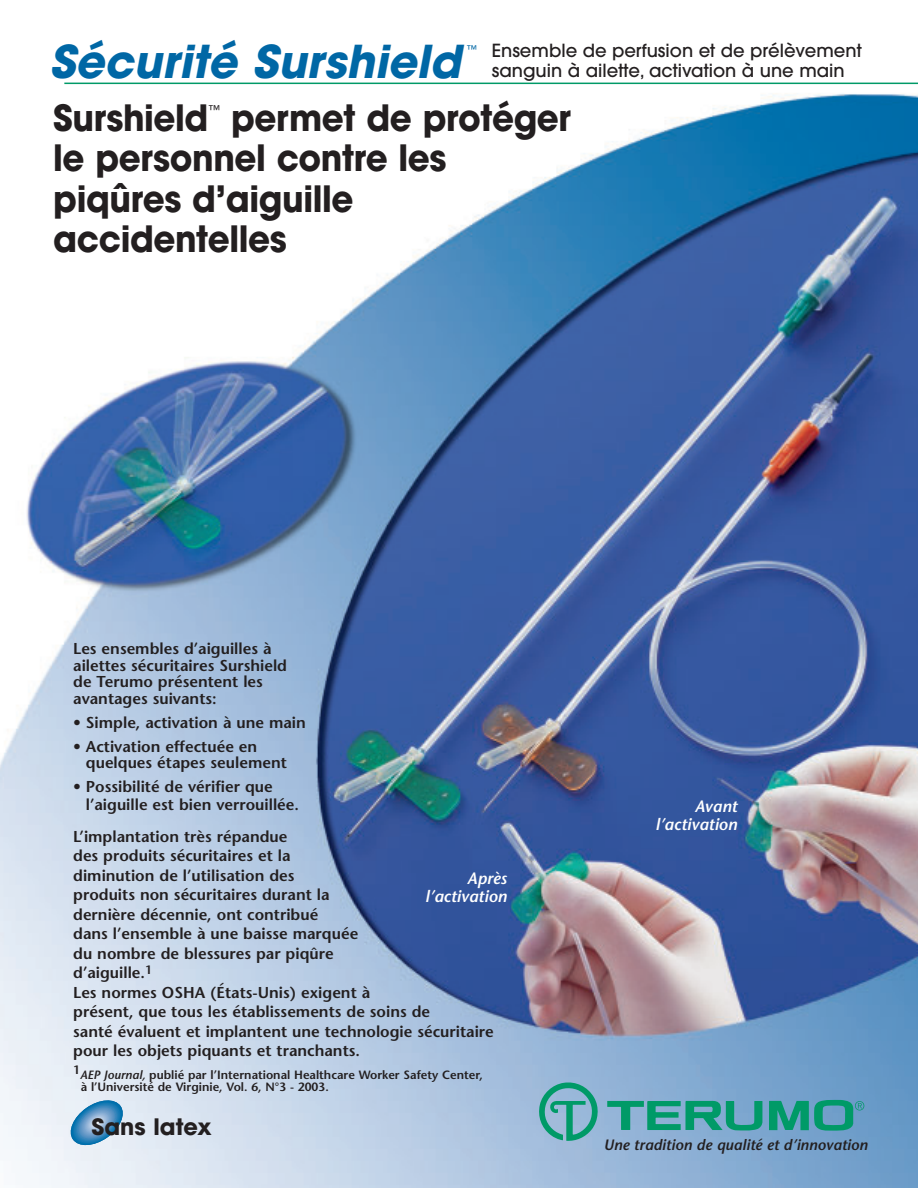
<style>
.page{position:relative;width:918px;height:1188px;background:#fff}
.page>*{position:absolute;margin:0;border:0;box-sizing:border-box;transform-origin:0 0}
.t1{font:italic 700 45px "Avant Garde";color:#0067a5}
.t2{font:700 36px/40.5px "Avant Garde";letter-spacing:-.015em;color:#231f20;scale:.95 1}
.t3{font:700 22.5px "Avant Garde";color:#231f20}
.t4{font:500 18px "Avant Garde";color:#231f20}
.t5{font:italic 600 16.5px/18px "Stone Sans";color:#fff;text-align:right}
.t6{font:600 15.75px/19.5px "Stone Sans";color:#231f20}
.t7{font:italic 600 15px "Stone Sans";color:#231f20}
.t8{font:600 12px/12px "Stone Sans";color:#231f20}
.t9{font:12px "Avant Garde";color:#231f20}
.t10{font:10.5px "Avant Garde";color:#0067a5}
.s1{font-style:italic}
</style>
<div class="page">
<img style="left:0;top:93px;width:918px;height:1094px">
<svg style="left:67px;top:1098px;width:59px;height:50px;background:#8eb9d8"></svg>
<svg style="left:537px;top:1081px;width:63px;height:60px;background:#66aeb2"></svg>
<svg style="left:607px;top:1101px;width:155px;height:30px;background:#44a39c"></svg>
<svg style="left:769px;top:1099px;width:95px;height:33px;background:#399c98"></svg>
<hr style="left:64px;top:83px;width:854px;height:1px;background:#009a67">
<h1 class="t1" style="left:49px;top:45px;width:413px">Sécurité Surshield</h1>
<p class="t10" style="left:466px;top:46px;width:12px">™</p>
<p class="t4" style="left:492px;top:44px;width:371px">Ensemble de perfusion et de prélèvement</p>
<p class="t4" style="left:492px;top:63px;width:355px">sanguin à ailette, activation à une main</p>
<h2 class="t2" style="left:53px;top:100px;width:547px;text-indent:178px">permet de protéger le personnel contre les piqûres d’aiguille accidentelles</h2>
<h2 class="t2" style="left:53px;top:100px;width:165px">Surshield</h2>
<p class="t9" style="left:208px;top:105px;width:13px">™</p>
<p class="t6" style="left:73px;top:642px;width:215px;line-height:16.5px">Les ensembles d’aiguilles à ailettes sécuritaires Surshield de Terumo présentent les avantages suivants:</p>
<p class="t6" style="left:73px;top:714px;width:234px">• Simple, activation à une main</p>
<p class="t6" style="left:86px;top:740px;width:203px;line-height:16.5px;text-indent:-13px">• Activation effectuée en quelques étapes seulement</p>
<p class="t6" style="left:86px;top:780px;width:215px;line-height:18px;text-indent:-13px">• Possibilité de vérifier que l’aiguille est bien verrouillée.</p>
<p class="t6" style="left:73px;top:828px;width:422px">L’implantation très répandue<br>des produits sécuritaires et la<br>diminution de l’utilisation des<br>produits non sécuritaires durant la<br>dernière décennie, ont contribué<br>dans l’ensemble à une baisse marquée<br>du nombre de blessures par piqûre<br>d’aiguille.<sup>1<br></sup>Les normes OSHA (États-Unis) exigent à<br>présent, que tous les établissements de soins de<br>santé évaluent et implantent une technologie sécuritaire pour les objets piquants et tranchants.</p>
<p class="t8" style="left:81px;top:1070px;width:404px;text-indent:-8px">1<span class="s1">AEP Journal,</span> publié par l’International Healthcare Worker Safety Center, à l’Université de Virginie, Vol. 6, N°3 - 2003.</p>
<p class="t5" style="left:425px;top:871px;width:83px">Après l’activation</p>
<h3 class="t3" style="left:92px;top:1119px;width:122px">Sans latex</h3>
<p class="t5" style="left:655px;top:799px;width:83px">Avant l’activation</p>
<p class="t7" style="left:604px;top:1139px;width:265px">Une tradition de qualité et d’innovation</p>
</div>
